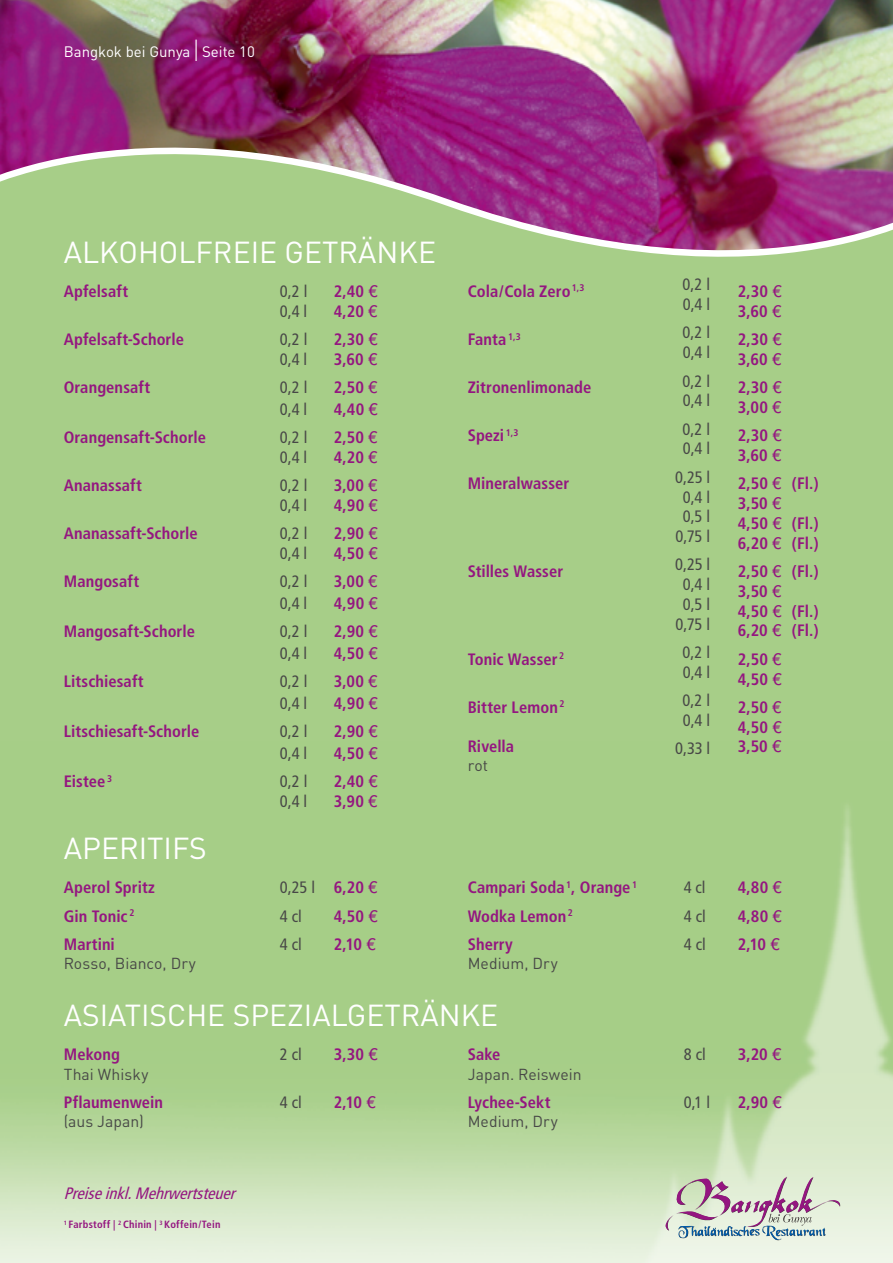
<style>
.page{position:relative;width:893px;height:1263px;background:#a7ce88}
.page>*{position:absolute;margin:0;border:0;box-sizing:border-box;transform-origin:0 0}
.t1{font:30px "DIN";color:#fff}
.t2{font:700 condensed 16.5px/19.8px "Frutiger";letter-spacing:.005em;color:#941680}
.t3{font:condensed 16.5px/19.8px "Frutiger";letter-spacing:-.005em;color:#484847}
.t4{font:italic condensed 16.5px "Frutiger";color:#941680}
.t5{font:15.75px "DIN";color:#484847}
.t6{font:15px "DIN";color:#fff}
.t7{font:700 condensed 10.5px "Frutiger";letter-spacing:.02em;color:#941680}
.s1{font-size:30px}
.s2{font-family:"LT Euro Money";font-weight:400;font-stretch:normal}
.s3{font-weight:700;color:#941680}
.s4{font-family:"LT Euro Money";font-stretch:normal;color:#941680}
</style>
<div class="page">
<img style="left:0;top:0;width:893px;height:257px">
<img style="left:0;top:808px;width:893px;height:455px">
<svg style="left:665px;top:1176px;width:176px;height:64px;background:#cacac6"></svg>
<p class="t6" style="left:64px;top:42px;width:193px">Bangkok bei Gunya <span class="s1">I</span> Seite 10</p>
<h1 class="t1" style="left:64px;top:233px;width:374px">ALKOHOLFREIE GETRÄNKE</h1>
<p class="t2" style="left:64px;top:281px;width:66px">Apfelsaft</p>
<p class="t3" style="left:280px;top:281px;width:29px">0,2 l</p>
<p class="t2" style="left:334px;top:281px;width:45px">2,40 <span class="s2">5</span></p>
<p class="t3" style="left:280px;top:301px;width:29px">0,4 l</p>
<p class="t2" style="left:334px;top:301px;width:45px">4,20 <span class="s2">5</span></p>
<p class="t2" style="left:64px;top:329px;width:122px">Apfelsaft-Schorle</p>
<p class="t3" style="left:280px;top:329px;width:29px">0,2 l</p>
<p class="t2" style="left:334px;top:329px;width:45px">2,30 <span class="s2">5</span></p>
<p class="t3" style="left:280px;top:349px;width:29px">0,4 l</p>
<p class="t2" style="left:334px;top:349px;width:45px">3,60 <span class="s2">5</span></p>
<p class="t2" style="left:64px;top:377px;width:88px">Orangensaft</p>
<p class="t3" style="left:280px;top:378px;width:29px">0,2 l</p>
<p class="t2" style="left:334px;top:377px;width:45px">2,50 <span class="s2">5</span></p>
<p class="t3" style="left:280px;top:399px;width:29px">0,4 l</p>
<p class="t2" style="left:334px;top:399px;width:45px">4,40 <span class="s2">5</span></p>
<p class="t2" style="left:64px;top:427px;width:144px">Orangensaft-Schorle</p>
<p class="t3" style="left:280px;top:427px;width:29px">0,2 l</p>
<p class="t2" style="left:334px;top:427px;width:45px">2,50 <span class="s2">5</span></p>
<p class="t3" style="left:280px;top:447px;width:29px">0,4 l</p>
<p class="t2" style="left:334px;top:447px;width:45px">4,20 <span class="s2">5</span></p>
<p class="t2" style="left:64px;top:475px;width:80px">Ananassaft</p>
<p class="t3" style="left:280px;top:476px;width:29px">0,2 l</p>
<p class="t2" style="left:334px;top:475px;width:45px">3,00 <span class="s2">5</span></p>
<p class="t3" style="left:280px;top:495px;width:29px">0,4 l</p>
<p class="t2" style="left:334px;top:495px;width:45px">4,90 <span class="s2">5</span></p>
<p class="t2" style="left:64px;top:524px;width:135px">Ananassaft-Schorle</p>
<p class="t3" style="left:280px;top:524px;width:29px">0,2 l</p>
<p class="t2" style="left:334px;top:524px;width:45px">2,90 <span class="s2">5</span></p>
<p class="t3" style="left:280px;top:543px;width:29px">0,4 l</p>
<p class="t2" style="left:334px;top:543px;width:45px">4,50 <span class="s2">5</span></p>
<p class="t2" style="left:64px;top:572px;width:77px">Mangosaft</p>
<p class="t3" style="left:280px;top:572px;width:29px">0,2 l</p>
<p class="t2" style="left:334px;top:572px;width:45px">3,00 <span class="s2">5</span></p>
<p class="t3" style="left:280px;top:593px;width:29px">0,4 l</p>
<p class="t2" style="left:334px;top:593px;width:45px">4,90 <span class="s2">5</span></p>
<p class="t2" style="left:64px;top:622px;width:133px">Mangosaft-Schorle</p>
<p class="t3" style="left:280px;top:622px;width:29px">0,2 l</p>
<p class="t2" style="left:334px;top:622px;width:45px">2,90 <span class="s2">5</span></p>
<p class="t3" style="left:280px;top:643px;width:29px">0,4 l</p>
<p class="t2" style="left:334px;top:643px;width:45px">4,50 <span class="s2">5</span></p>
<p class="t2" style="left:64px;top:671px;width:81px">Litschiesaft</p>
<p class="t3" style="left:280px;top:672px;width:29px">0,2 l</p>
<p class="t2" style="left:334px;top:671px;width:45px">3,00 <span class="s2">5</span></p>
<p class="t3" style="left:280px;top:693px;width:29px">0,4 l</p>
<p class="t2" style="left:334px;top:693px;width:45px">4,90 <span class="s2">5</span></p>
<p class="t2" style="left:64px;top:721px;width:137px">Litschiesaft-Schorle</p>
<p class="t3" style="left:280px;top:721px;width:29px">0,2 l</p>
<p class="t2" style="left:334px;top:721px;width:45px">2,90 <span class="s2">5</span></p>
<p class="t3" style="left:280px;top:743px;width:29px">0,4 l</p>
<p class="t2" style="left:334px;top:743px;width:45px">4,50 <span class="s2">5</span></p>
<p class="t2" style="left:64px;top:771px;width:50px">Eistee <sup>3</sup></p>
<p class="t3" style="left:280px;top:771px;width:29px">0,2 l</p>
<p class="t2" style="left:334px;top:771px;width:45px">2,40 <span class="s2">5</span></p>
<p class="t3" style="left:280px;top:791px;width:29px">0,4 l</p>
<p class="t2" style="left:334px;top:791px;width:45px">3,90 <span class="s2">5</span></p>
<h1 class="t1" style="left:64px;top:829px;width:145px">APERITIFS</h1>
<p class="t2" style="left:64px;top:878px;width:93px">Aperol Spritz</p>
<p class="t3" style="left:280px;top:878px;width:99px">0,25 l <span class="s3">6,20</span> <span class="s4">5</span></p>
<p class="t2" style="left:64px;top:906px;width:72px">Gin Tonic <sup>2</sup></p>
<p class="t3" style="left:280px;top:906px;width:23px">4 cl</p>
<p class="t2" style="left:334px;top:906px;width:45px">4,50 <span class="s2">5</span></p>
<p class="t2" style="left:64px;top:934px;width:53px">Martini</p>
<p class="t3" style="left:280px;top:934px;width:23px">4 cl</p>
<p class="t2" style="left:334px;top:934px;width:43px">2,10 <span class="s2">5</span></p>
<p class="t5" style="left:64px;top:953px;width:134px">Rosso, Bianco, Dry</p>
<p class="t3" style="left:683px;top:275px;width:29px">0,2 l<br>0,4 l</p>
<p class="t3" style="left:683px;top:323px;width:29px">0,2 l<br>0,4 l</p>
<p class="t3" style="left:683px;top:371px;width:29px">0,2 l<br>0,4 l</p>
<p class="t3" style="left:683px;top:419px;width:29px">0,2 l<br>0,4 l</p>
<p class="t3" style="left:675px;top:467px;width:36px;text-align:center">0,25 l<br>0,4 l<br>0,5 l<br>0,75 l</p>
<p class="t3" style="left:675px;top:555px;width:36px;text-align:center">0,25 l<br>0,4 l<br>0,5 l<br>0,75 l</p>
<p class="t3" style="left:683px;top:643px;width:29px">0,2 l<br>0,4 l</p>
<p class="t3" style="left:683px;top:691px;width:29px">0,2 l<br>0,4 l</p>
<p class="t3" style="left:675px;top:739px;width:36px">0,33 l</p>
<p class="t2" style="left:468px;top:281px;width:118px">Cola/Cola Zero<sup>1,3</sup></p>
<p class="t2" style="left:738px;top:281px;width:45px">2,30 <span class="s2">5<br></span>3,60 <span class="s2">5</span></p>
<p class="t2" style="left:468px;top:329px;width:55px">Fanta <sup>1,3</sup></p>
<p class="t2" style="left:738px;top:329px;width:45px">2,30 <span class="s2">5<br></span>3,60 <span class="s2">5</span></p>
<p class="t2" style="left:468px;top:377px;width:125px">Zitronenlimonade</p>
<p class="t2" style="left:738px;top:377px;width:45px">2,30 <span class="s2">5<br></span>3,00 <span class="s2">5</span></p>
<p class="t2" style="left:468px;top:426px;width:52px">Spezi <sup>1,3</sup></p>
<p class="t2" style="left:738px;top:426px;width:45px">2,30 <span class="s2">5<br></span>3,60 <span class="s2">5</span></p>
<p class="t2" style="left:468px;top:474px;width:103px">Mineralwasser</p>
<p class="t2" style="left:738px;top:474px;width:82px">2,50 <span class="s2">5</span> (Fl.)<br>3,50 <span class="s2">5<br></span>4,50 <span class="s2">5</span> (Fl.)<br>6,20 <span class="s2">5</span> (Fl.)</p>
<p class="t2" style="left:468px;top:561px;width:97px">Stilles Wasser</p>
<p class="t2" style="left:738px;top:561px;width:82px">2,50 <span class="s2">5</span> (Fl.)<br>3,50 <span class="s2">5<br></span>4,50 <span class="s2">5</span> (Fl.)<br>6,20 <span class="s2">5</span> (Fl.)</p>
<p class="t2" style="left:468px;top:649px;width:98px">Tonic Wasser <sup>2</sup></p>
<p class="t2" style="left:738px;top:649px;width:45px">2,50 <span class="s2">5<br></span>4,50 <span class="s2">5</span></p>
<p class="t2" style="left:468px;top:697px;width:98px">Bitter Lemon <sup>2</sup></p>
<p class="t2" style="left:738px;top:697px;width:45px">2,50 <span class="s2">5<br></span>4,50 <span class="s2">5</span></p>
<p class="t2" style="left:468px;top:737px;width:48px">Rivella</p>
<p class="t2" style="left:738px;top:737px;width:45px">3,50 <span class="s2">5</span></p>
<p class="t5" style="left:468px;top:756px;width:22px">rot</p>
<p class="t2" style="left:468px;top:878px;width:171px">Campari Soda <sup>1</sup>, Orange <sup>1</sup></p>
<p class="t3" style="left:684px;top:878px;width:23px">4 cl</p>
<p class="t2" style="left:738px;top:878px;width:45px">4,80 <span class="s2">5</span></p>
<p class="t2" style="left:468px;top:906px;width:107px">Wodka Lemon <sup>2</sup></p>
<p class="t3" style="left:684px;top:906px;width:23px">4 cl</p>
<p class="t2" style="left:738px;top:906px;width:45px">4,80 <span class="s2">5</span></p>
<p class="t2" style="left:468px;top:934px;width:47px">Sherry</p>
<p class="t3" style="left:684px;top:934px;width:23px">4 cl</p>
<p class="t2" style="left:738px;top:934px;width:43px">2,10 <span class="s2">5</span></p>
<p class="t5" style="left:468px;top:953px;width:92px">Medium, Dry</p>
<h1 class="t1" style="left:64px;top:996px;width:436px">ASIATISCHE SPEZIALGETRÄNKE</h1>
<p class="t2" style="left:64px;top:1044px;width:58px">Mekong</p>
<p class="t3" style="left:280px;top:1044px;width:23px">2 cl</p>
<p class="t2" style="left:334px;top:1044px;width:45px">3,30 <span class="s2">5</span></p>
<p class="t5" style="left:64px;top:1064px;width:86px">Thai Whisky</p>
<p class="t2" style="left:64px;top:1092px;width:101px">Pflaumenwein</p>
<p class="t3" style="left:280px;top:1092px;width:23px">4 cl</p>
<p class="t2" style="left:334px;top:1092px;width:43px">2,10 <span class="s2">5</span></p>
<p class="t5" style="left:64px;top:1111px;width:82px">(aus Japan)</p>
<p class="t4" style="left:64px;top:1184px;width:178px">Preiseinkl.Mehrwertsteuer</p>
<p class="t7" style="left:64px;top:1218px;width:158px"><sup>1</sup> Farbstoff | <sup>2</sup> Chinin | <sup>3</sup> Koffein/Tein</p>
<p class="t2" style="left:468px;top:1044px;width:34px">Sake</p>
<p class="t3" style="left:684px;top:1044px;width:23px">8 cl</p>
<p class="t2" style="left:738px;top:1044px;width:45px">3,20 <span class="s2">5</span></p>
<p class="t5" style="left:468px;top:1064px;width:115px">Japan. Reiswein</p>
<p class="t2" style="left:468px;top:1092px;width:84px">Lychee-Sekt</p>
<p class="t3" style="left:684px;top:1092px;width:28px">0,1 l</p>
<p class="t2" style="left:738px;top:1092px;width:45px">2,90 <span class="s2">5</span></p>
<p class="t5" style="left:468px;top:1111px;width:92px">Medium, Dry</p>
</div>
